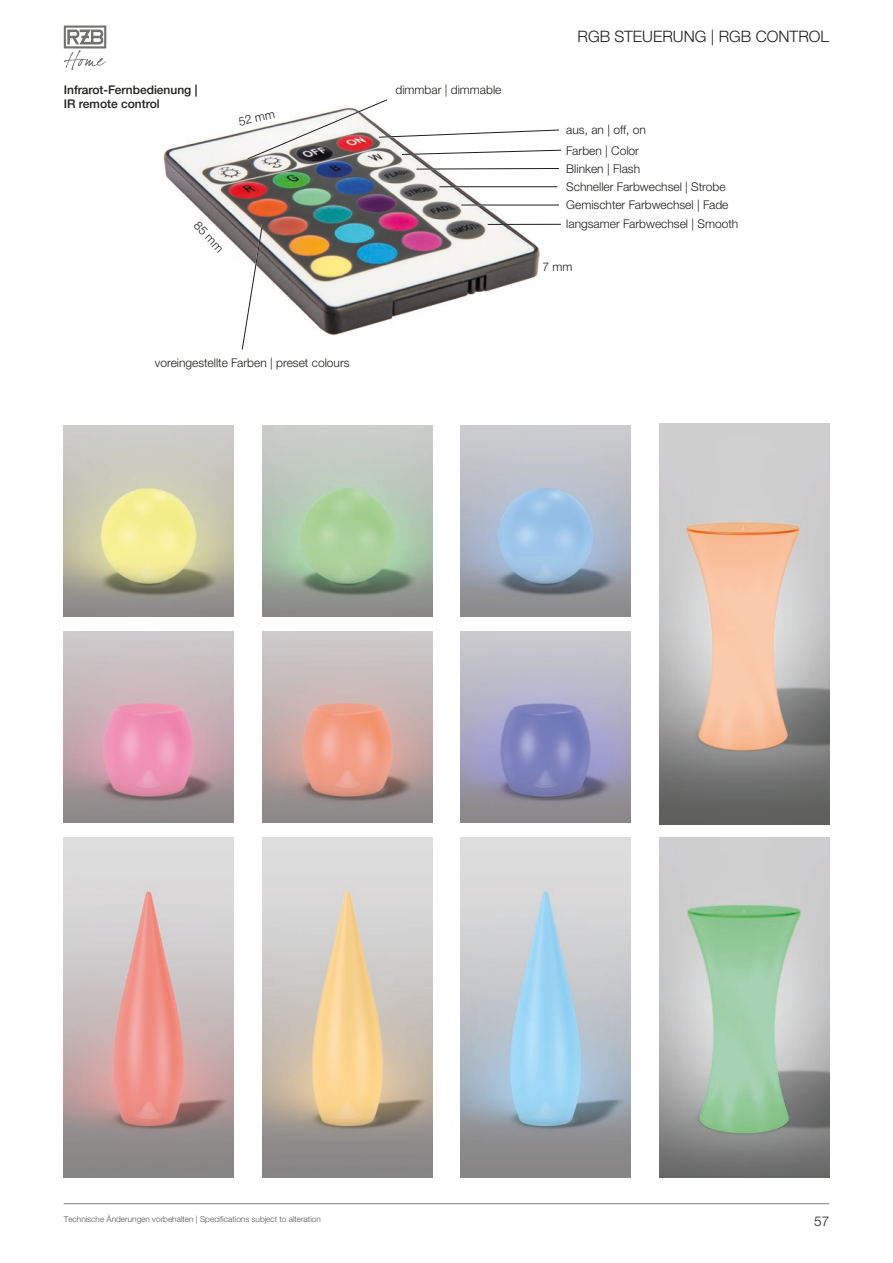
<style>
.page{position:relative;width:893px;height:1263px;background:#fff}
.page>*{position:absolute;margin:0;border:0;box-sizing:border-box;transform-origin:0 0}
.t1{font:300 15.75px "Helvetica Neue LTW1 G";color:#1d1d1b}
.t2{font:300 13.5px "Helvetica Neue LTW1 G";color:#1d1d1b}
.t3{font:300 12px/18.3px "Helvetica Neue LTW1 G";color:#1d1d1b}
.t4{font:500 12px/14.4px "Helvetica Neue LTW1 G";color:#1d1d1b}
.t5{font:300 8.25px "Helvetica Neue LTW1 G";color:#575756}
</style>
<div class="page">
<svg style="left:64px;top:26px;width:42px;height:44px"></svg>
<img style="left:163px;top:131px;width:390px;height:205px">
<img style="left:64px;top:631px;width:170px;height:192px">
<img style="left:262px;top:631px;width:170px;height:192px">
<img style="left:461px;top:631px;width:170px;height:192px">
<img style="left:64px;top:425px;width:170px;height:192px">
<img style="left:262px;top:425px;width:170px;height:192px">
<img style="left:461px;top:425px;width:170px;height:192px">
<img style="left:64px;top:838px;width:170px;height:340px">
<img style="left:262px;top:838px;width:170px;height:340px">
<img style="left:461px;top:838px;width:170px;height:340px">
<img style="left:659px;top:838px;width:170px;height:340px">
<img style="left:659px;top:423px;width:170px;height:402px">
<svg style="left:241px;top:224px;width:22px;height:126px"></svg>
<svg style="left:416px;top:168px;width:143px;height:2px"></svg>
<hr style="left:439px;top:187px;width:118px;height:1px;background:#fff">
<hr style="left:439px;top:186px;width:118px;height:1px;background:#1d1d1b">
<hr style="left:461px;top:205px;width:98px;height:1px;background:#1d1d1b">
<hr style="left:488px;top:224px;width:73px;height:1px;background:#1d1d1b">
<svg style="left:247px;top:99px;width:314px;height:61px"></svg>
<hr style="left:64px;top:1203px;width:765px;height:1px;background:#9d9d9d">
<p class="t4" style="left:64px;top:82px;width:135px">Infrarot-Fernbedienung |<br>IR remote control</p>
<p class="t3" style="left:237px;top:113px;width:38px;rotate:-13deg">52 mm</p>
<p class="t3" style="left:203px;top:217px;width:38px;rotate:47deg">85 mm</p>
<p class="t3" style="left:155px;top:353px;width:196px">voreingestellte Farben | preset colours</p>
<p class="t3" style="left:395px;top:80px;width:107px">dimmbar | dimmable</p>
<h1 class="t1" style="left:577px;top:27px;width:253px">RGB STEUERUNG | RGB CONTROL</h1>
<p class="t3" style="left:566px;top:121px;width:81px">aus, an | off, on</p>
<p class="t3" style="left:566px;top:141px;width:174px">Farben | Color<br>Blinken | Flash<br>Schneller Farbwechsel | Strobe<br>Gemischter Farbwechsel | Fade langsamer Farbwechsel | Smooth</p>
<p class="t3" style="left:542px;top:257px;width:31px">7 mm</p>
<p class="t5" style="left:64px;top:1214px;width:259px">Technische Änderungen vorbehalten | Specifications subject to alteration</p>
<p class="t2" style="left:814px;top:1213px;width:17px">57</p>
</div>
